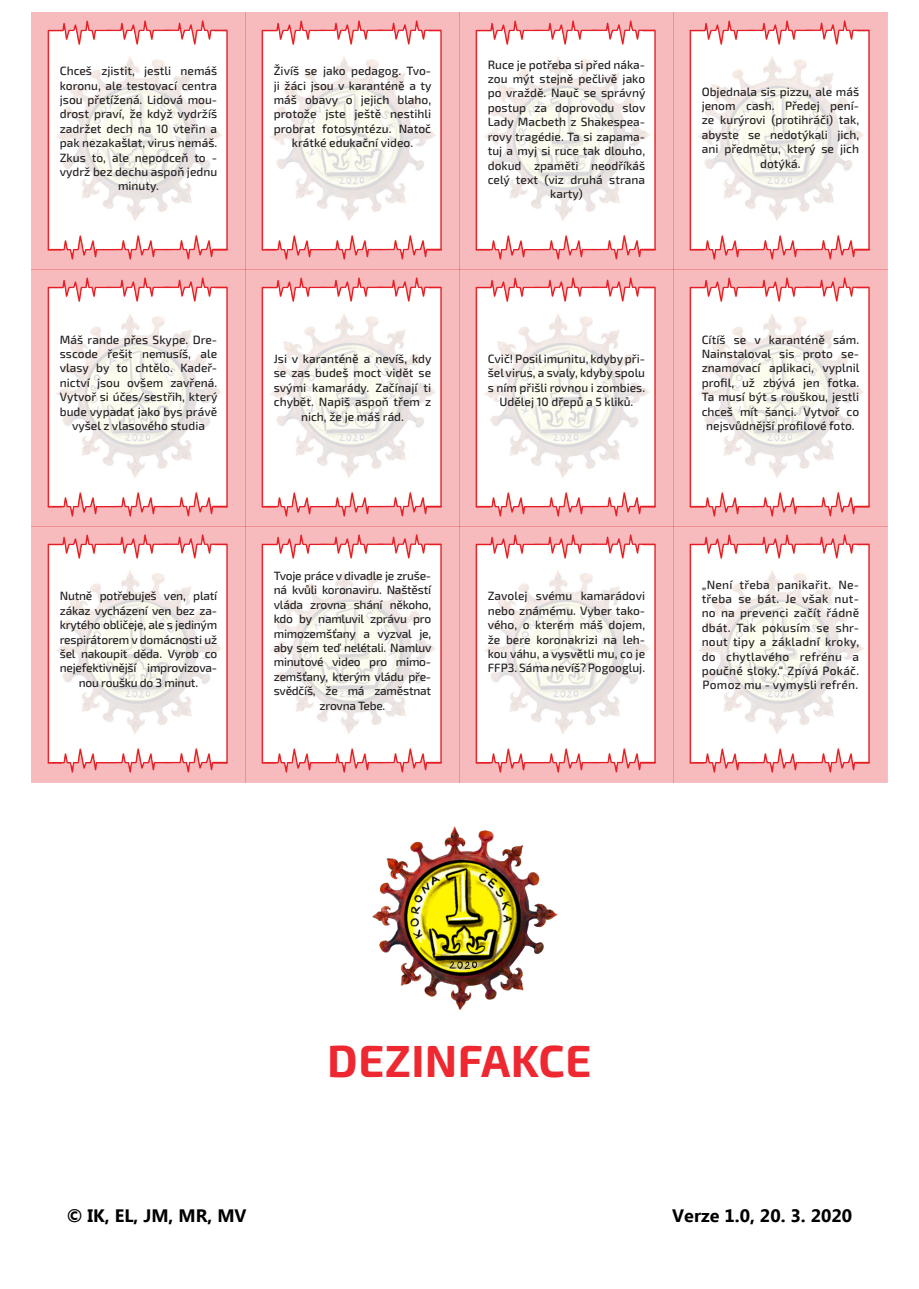
<style>
.page{position:relative;width:919px;height:1289px;background:#fff}
.page>*{position:absolute;margin:0;border:0;box-sizing:border-box;transform-origin:0 0}
.t1{font:700 45px "Exo 2.0";letter-spacing:.01em;color:#ee2831}
.t2{font:700 18px "Ebrima";color:#000001}
.t3{font:500 12px/14.4px "Exo 2.0";color:#231f20;text-align:center}
.t4{font:500 12px/14.4px "Exo 2.0";letter-spacing:-.02em;color:#231f20;text-align:center}
</style>
<div class="page">
<img style="left:32px;top:13px;width:855px;height:769px">
<img style="left:372px;top:826px;width:186px;height:184px">
<p class="t3" style="left:60px;top:64px;width:159px">Chceš zjistit, jestli nemáš koronu, ale testovací centra jsou přetížená. Lidová mou&shy;drost praví, že když vydržíš zadržet dech na 10 vteřin a pak nezakašlat, virus nemáš.<br>Zkus to, ale nepodceň to - vydrž bez dechu aspoň jednu minuty.</p>
<p class="t3" style="left:274px;top:64px;width:159px">Živíš se jako pedagog. Tvo&shy;ji žáci jsou v karanténě a ty máš obavy o jejich blaho, protože jste ještě nestihli probrat fotosyntézu. Natoč krátké edukační video.</p>
<p class="t3" style="left:60px;top:332px;width:159px">Máš rande přes Skype. Dre&shy;sscode řešit nemusíš, ale vlasy by to chtělo. Kadeř&shy;nictví jsou ovšem zavřená.<br>Vytvoř si účes/sestřih, který bude vypadat jako bys právě vyšel z vlasového studia</p>
<p class="t4" style="left:60px;top:589px;width:159px">Nutně potřebuješ ven, platí zákaz vycházení ven bez za&shy;krytého obličeje, ale s jediným respirátorem v domácnosti už šel nakoupit děda. Vyrob co nejefektivnější improvizova&shy;nou roušku do 3 minut.</p>
<p class="t3" style="left:274px;top:352px;width:159px">Jsi v karanténě a nevíš, kdy se zas budeš moct vidět se svými kamarády. Začínají ti chybět. Napiš aspoň třem z nich, že je máš rád.</p>
<p class="t4" style="left:274px;top:568px;width:159px">Tvoje práce v divadle je zruše&shy;ná kvůli koronaviru. Naštěstí vláda zrovna shání někoho, kdo by namluvil zprávu pro mimozemšťany a vyzval je, aby sem teď nelétali. Namluv minutové video pro mimo&shy;zemšťany, kterým vládu pře&shy;svědčíš, že má zaměstnat zrovna Tebe.</p>
<p class="t3" style="left:487px;top:57px;width:159px">Ruce je potřeba si před náka&shy;zou mýt stejně pečlivě jako po vraždě. Nauč se správný postup za doprovodu slov<br>Lady Macbeth z Shakespea&shy;rovy tragédie. Ta si zapama&shy;tuj a myj si ruce tak dlouho, dokud zpaměti neodříkáš celý text (viz druhá strana karty)</p>
<p class="t3" style="left:487px;top:352px;width:159px">Cvič! Posil imunitu, kdyby při&shy;šel virus, a svaly, kdyby spolu s ním přišli rovnou i zombies.<br>Udělej 10 dřepů a 5 kliků.</p>
<p class="t3" style="left:487px;top:589px;width:159px;text-align:justify">Zavolej svému kamarádovi nebo známému. Vyber tako&shy;vého, o kterém máš dojem, že bere koronakrizi na leh&shy;kou váhu, a vysvětli mu, co je FFP3. Sáma nevíš? Pogoogluj.</p>
<p class="t3" style="left:701px;top:84px;width:159px">Objednala sis pizzu, ale máš jenom cash. Předej pení&shy;ze kurýrovi (protihráči) tak, abyste se nedotýkali jich, ani předmětu, který se jich dotýká.</p>
<p class="t3" style="left:701px;top:332px;width:159px">Cítíš se v karanténě sám.<br>Nainstaloval sis proto se&shy;znamovací aplikaci, vyplnil profil, už zbývá jen fotka.<br>Ta musí být s rouškou, jestli chceš mít šanci. Vytvoř co nejsvůdnější profilové foto.</p>
<p class="t3" style="left:701px;top:577px;width:159px;text-align:justify">„Není třeba panikařit. Ne&shy;třeba se bát. Je však nut&shy;no na prevenci začít řádně dbát. Tak pokusím se shr&shy;nout tipy a základní kroky, do chytlavého refrénu a poučné sloky.“ Zpívá Pokáč.<br>Pomoz mu - vymysli refrén.</p>
<p class="t1" style="left:327px;top:1034px;width:265px">DEZINFAKCE</p>
<h2 class="t2" style="left:67px;top:1202px;width:181px">© IK, EL, JM, MR, MV</h2>
<h2 class="t2" style="left:672px;top:1202px;width:181px">Verze 1.0, 20. 3. 2020</h2>
</div>
